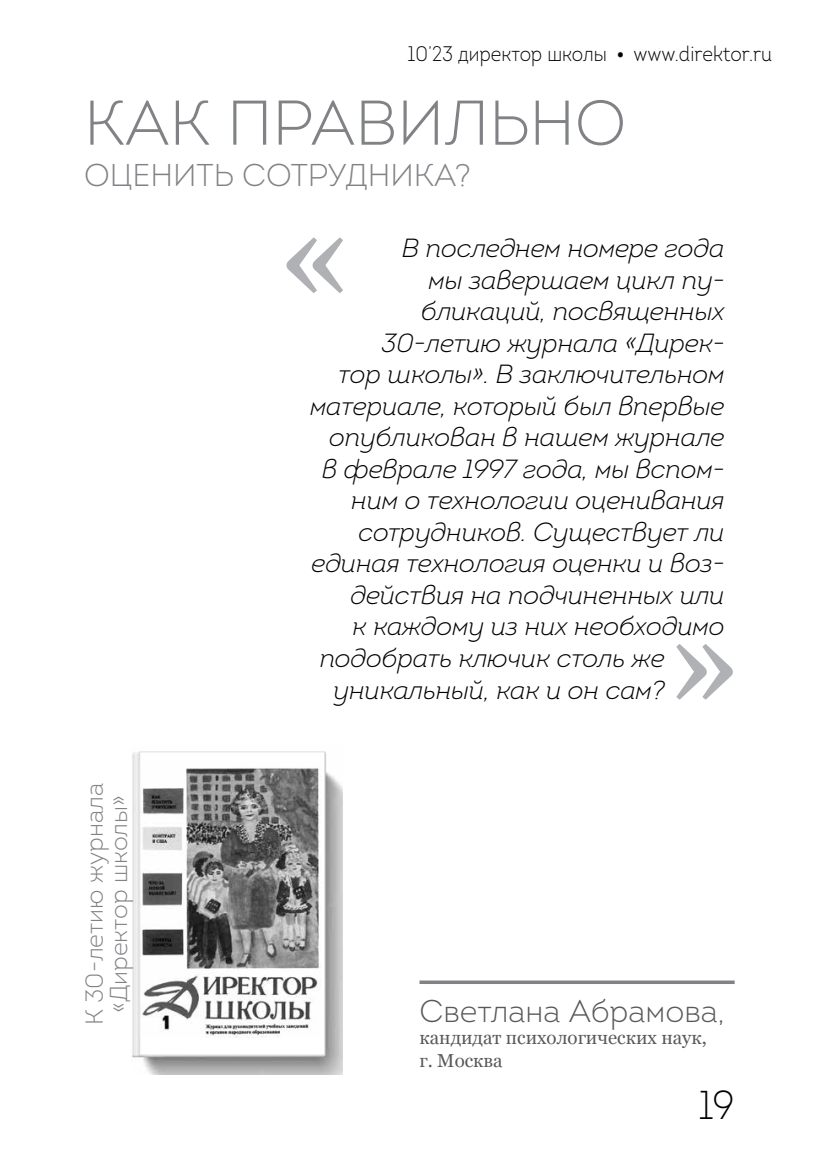
<style>
.page{position:relative;width:819px;height:1166px;background:#fff}
.page>*{position:absolute;margin:0;border:0;box-sizing:border-box;transform-origin:0 0}
.t1{font:140px "Georgia";color:#afb1b4}
.t2{font:300 63px "Intro";color:#808285}
.t3{font:300 40.25px "Intro";color:#000;scale:.9 1}
.t4{font:300 31.5px "Intro";color:#808285}
.t5{font:300 31.5px "Intro";color:#58595b}
.t6{font:italic 300 26.25px "Intro";letter-spacing:-.01em;color:#000}
.t7{font:300 24.5px/24.5px "Intro";color:#808285;text-align:center}
.t8{font:300 21px "Intro";color:#000;scale:.9 1}
.t9{font:18.72px/22.4px "Georgia";color:#58595b}
.s1{font-family:"Georgia";font-weight:400}
</style>
<div class="page">
<svg style="left:419px;top:980px;width:315px;height:4px"></svg>
<img style="left:132px;top:751px;width:210px;height:323px">
<div style="left:140px;top:752px;width:184px;height:303px;background:#fff"></div>
<img style="left:142px;top:768px;width:179px;height:269px">
<div style="left:139px;top:751px;width:186px;height:304px;border:1px solid #dcddde"></div>
<p class="t8" style="left:407px;top:41px;width:406px">10’23 директор школы <span class="s1">•</span> www.direktor.ru</p>
<h2 class="t2" style="left:84px;top:84px;width:543px">Как правильно</h2>
<p class="t4" style="left:84px;top:156px;width:388px">оценить сотрудника?</p>
<p class="t7" style="left:82px;top:1025px;width:244px;rotate:-90deg">К 30-летию журнала «Директор школы»</p>
<h1 class="t1" style="left:275px;top:174px;width:83px">«</h1>
<p class="t6" style="left:402px;top:232px;width:324px">В последнем номере года</p>
<p class="t6" style="left:428px;top:263px;width:298px">мы завершаем цикл пу-</p>
<p class="t6" style="left:421px;top:295px;width:305px">бликаций, посвященных</p>
<p class="t6" style="left:381px;top:326px;width:344px">30-летию журнала «Дирек-</p>
<p class="t6" style="left:338px;top:358px;width:387px">тор школы». В заключительном</p>
<p class="t6" style="left:310px;top:389px;width:416px">материале, который был впервые</p>
<p class="t6" style="left:329px;top:421px;width:397px">опубликован в нашем журнале</p>
<p class="t6" style="left:322px;top:452px;width:404px">в феврале 1997 года, мы вспом-</p>
<p class="t6" style="left:351px;top:484px;width:375px">ним о технологии оценивания</p>
<p class="t6" style="left:358px;top:515px;width:368px">сотрудников. Существует ли</p>
<p class="t6" style="left:311px;top:547px;width:414px">единая технология оценки и воз-</p>
<p class="t6" style="left:350px;top:578px;width:375px">действия на подчиненных или</p>
<p class="t6" style="left:352px;top:610px;width:373px">к каждому из них необходимо</p>
<p class="t6" style="left:319px;top:641px;width:346px">подобрать ключик столь же</p>
<p class="t6" style="left:333px;top:673px;width:333px">уникальный, как и он сам?</p>
<h1 class="t1" style="left:663px;top:580px;width:83px">»</h1>
<p class="t5" style="left:419px;top:991px;width:306px">Светлана Абрамова,</p>
<p class="t9" style="left:419px;top:1027px;width:289px">кандидат психологических наук, г. Москва</p>
<h3 class="t3" style="left:698px;top:1079px;width:41px">19</h3>
</div>
